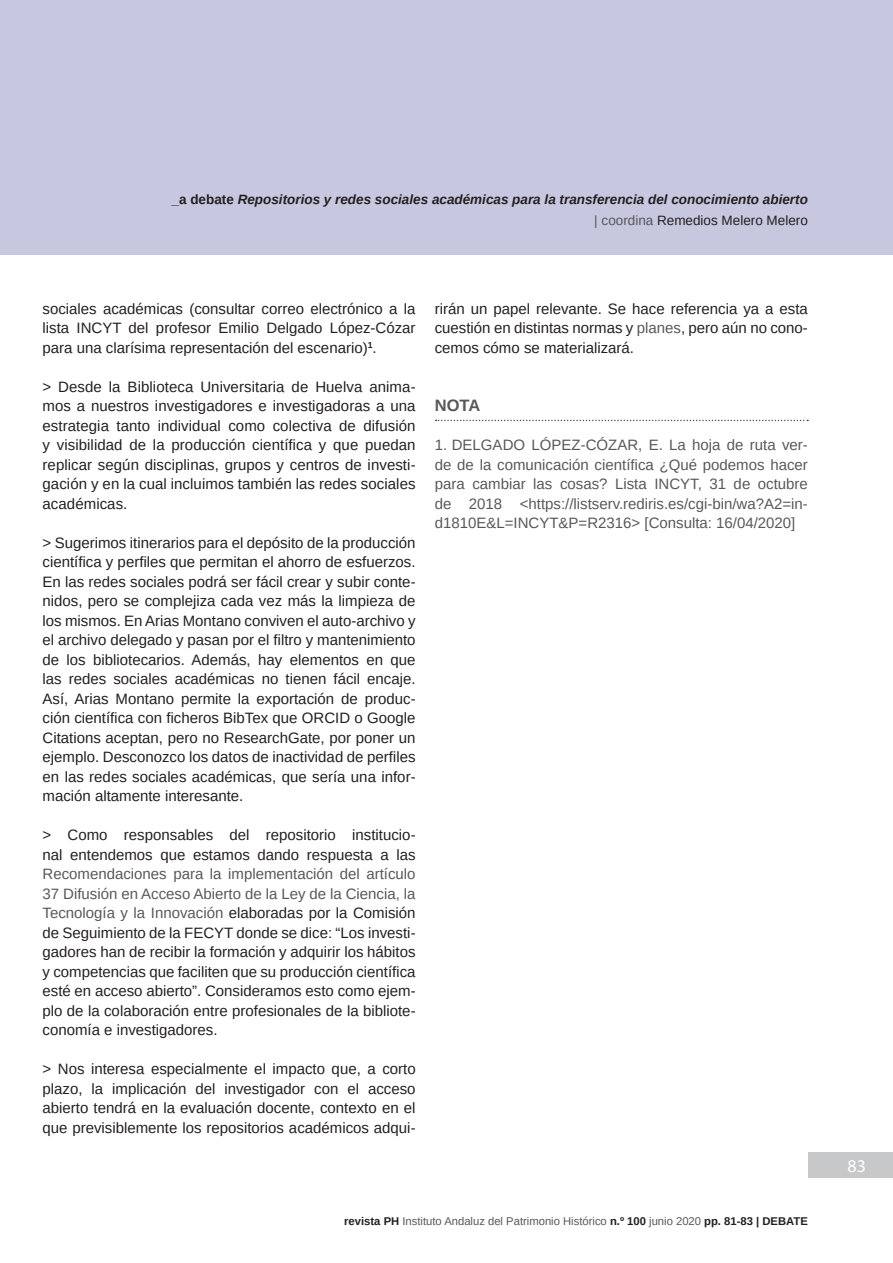
<style>
.page{position:relative;width:893px;height:1263px;background:#fff}
.page>*{position:absolute;margin:0;border:0;box-sizing:border-box;transform-origin:0 0}
.t1{font:18px "Myriad Pro";color:#fff}
.Perspectivas_notas_a{font:700 16.5px "Arimo";color:#57585a}
.t2{font:15px/19.5px "Arimo";color:#231f20;text-align:justify}
.t3{font:15px/19.5px "Arimo";color:#57585a;text-align:justify}
.t4{font:italic 700 13.5px/21px "Arimo";color:#231f20;text-align:right}
.t5{font:11.25px "Arimo";color:#57585a}
.s1{font-style:normal}
.s2{font-weight:400;font-style:normal;color:#57585a}
.s3{font-weight:400;font-style:normal}
.s4{color:#57585a}
.s5{font-weight:700;color:#231f20}
</style>
<div class="page">
<div style="left:0;top:0;width:893px;height:255px;background:#c7c7e0"></div>
<div style="left:808px;top:1152px;width:85px;height:26px;background:#c7c8ca"></div>
<svg style="left:436px;top:420px;width:372px;height:1px"></svg>
<p class="t4" style="left:172px;top:189px;width:638px"><span class="s1">_a debate</span> Repositorios y redes sociales académicas para la transferencia del conocimiento abierto <span class="s2">| coordina</span> <span class="s3">Remedios Melero Melero</span></p>
<p class="t2" style="left:43px;top:299px;width:375px">sociales académicas (consultar correo electrónico a la lista INCYT del profesor Emilio Delgado López-Cózar para una clarísima representación del escenario)<sup>1</sup>.</p>
<p class="t2" style="left:43px;top:377px;width:375px">&gt; Desde la Biblioteca Universitaria de Huelva anima&shy;mos a nuestros investigadores e investigadoras a una estrategia tanto individual como colectiva de difusión y visibilidad de la producción científica y que puedan replicar según disciplinas, grupos y centros de investi&shy;gación y en la cual incluimos también las redes sociales académicas.</p>
<p class="t2" style="left:43px;top:533px;width:375px">&gt; Sugerimos itinerarios para el depósito de la producción científica y perfiles que permitan el ahorro de esfuerzos.<br>En las redes sociales podrá ser fácil crear y subir conte&shy;nidos, pero se complejiza cada vez más la limpieza de los mismos. En Arias Montano conviven el auto-archivo y el archivo delegado y pasan por el filtro y mantenimiento de los bibliotecarios. Además, hay elementos en que las redes sociales académicas no tienen fácil encaje.<br>Así, Arias Montano permite la exportación de produc&shy;ción científica con ficheros BibTex que ORCID o Google Citations aceptan, pero no ResearchGate, por poner un ejemplo. Desconozco los datos de inactividad de perfiles en las redes sociales académicas, que sería una infor&shy;mación altamente interesante.</p>
<p class="t2" style="left:43px;top:825px;width:375px">&gt; Como responsables del repositorio institucio&shy;nal entendemos que estamos dando respuesta a las <span class="s4">Recomendaciones para la implementación del artículo 37 Difusión en Acceso Abierto de la Ley de la Ciencia, la Tecnología y la Innovación</span> elaboradas por la Comisión de Seguimiento de la FECYT donde se dice: “Los investi&shy;gadores han de recibir la formación y adquirir los hábitos y competencias que faciliten que su producción científica esté en acceso abierto”. Consideramos esto como ejem&shy;plo de la colaboración entre profesionales de la bibliote&shy;conomía e investigadores.</p>
<p class="t2" style="left:43px;top:1059px;width:375px">&gt; Nos interesa especialmente el impacto que, a corto plazo, la implicación del investigador con el acceso abierto tendrá en la evaluación docente, contexto en el que previsiblemente los repositorios académicos adqui-</p>
<p class="t2" style="left:435px;top:299px;width:375px">rirán un papel relevante. Se hace referencia ya a esta cuestión en distintas normas y <span class="s4">planes</span>, pero aún no cono&shy;cemos cómo se materializará.</p>
<p class="Perspectivas_notas_a" style="left:435px;top:394px;width:47px">NOTA</p>
<p class="t3" style="left:435px;top:435px;width:375px">1. DELGADO LÓPEZ-CÓZAR, E. La hoja de ruta ver&shy;de de la comunicación científica ¿Qué podemos hacer para cambiar las cosas? Lista INCYT, 31 de octubre de 2018 &lt;https://listserv.rediris.es/cgi-bin/wa?A2=in&shy;d1810E&amp;L=INCYT&amp;P=R2316&gt; [Consulta: 16/04/2020]</p>
<p class="t5" style="left:344px;top:1213px;width:465px"><span class="s5">revista PH</span> Instituto Andaluz del Patrimonio Histórico <span class="s5">n.º 100</span> junio 2020 <span class="s5">pp. 81-83 | DEBATE</span></p>
<p class="t1" style="left:848px;top:1155px;width:20px">83</p>
</div>
